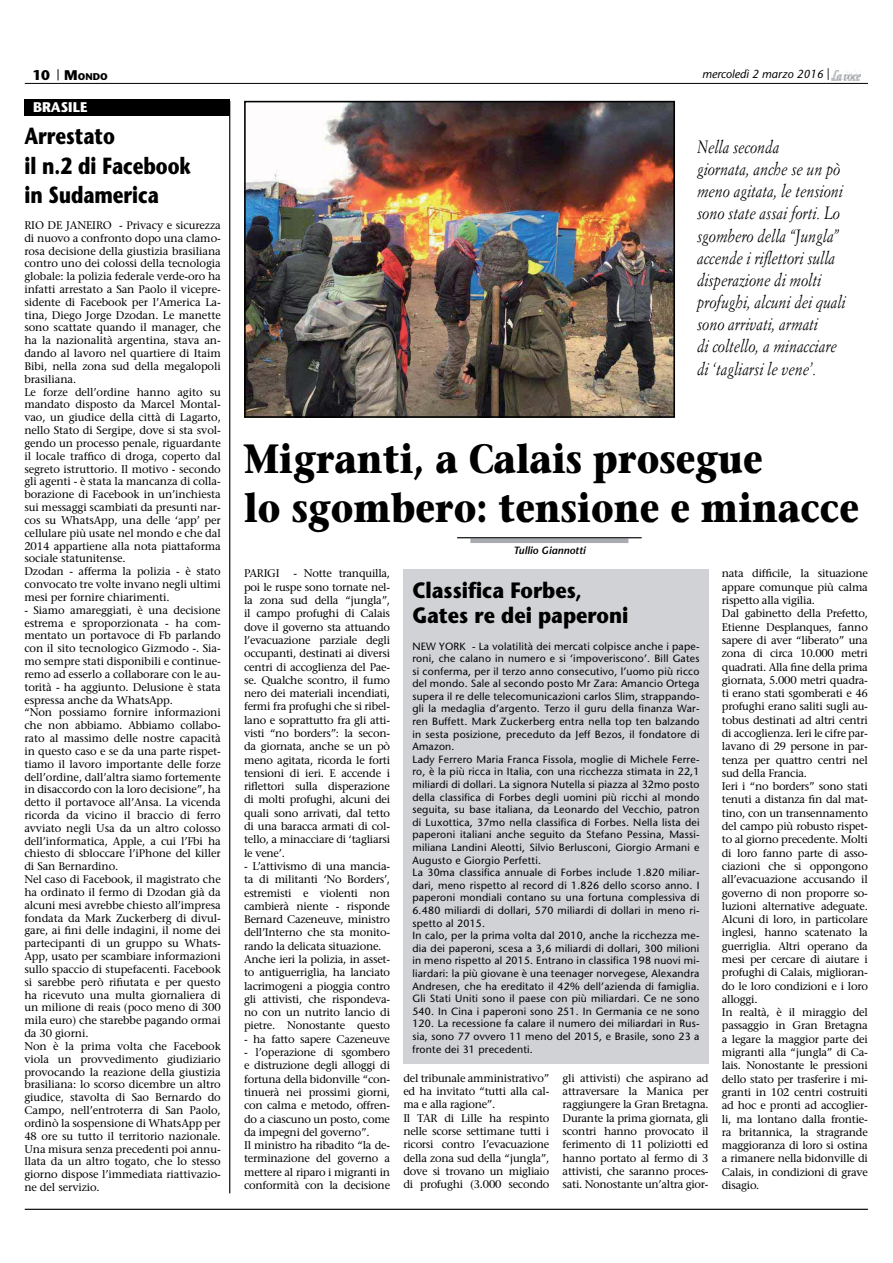
<style>
.page{position:relative;width:893px;height:1263px;background:#fff}
.page>*{position:absolute;margin:0;border:0;box-sizing:border-box;transform-origin:0 0}
.t1{font:700 40.8px/49.1px "Stone Serif";color:#000;scale:.86 1}
.t2{font:700 23.25px/29.1px "Stone Sans";color:#000;scale:.8 1}
.t3{font:700 22.2px/24.5px "Stone Sans";color:#000;scale:.89 1}
.t4{font:italic 17.55px/22.2px "Simoncini Garamond";color:#000;scale:.85 1}
.t5{font:700 13.95px "Stone Sans";color:#fff;scale:.95 1}
.t6{font:italic 11.7px "Stone Sans";color:#000}
.t7{font:11.1px/13.4px "Stone Serif";letter-spacing:-.01em;color:#000}
.t8{font:10.5px/12.6px "Stone Sans";letter-spacing:.02em;color:#000}
.t9{font:italic 600 10.5px "Stone Sans";color:#000}
.t10{font:700 9.75px "Stone Sans";color:#000}
.s1{font-size:13.95px}
.s2{font-style:normal}
</style>
<div class="page">
<hr style="left:25px;top:1209px;width:843px;height:1px;background:#000">
<div style="left:470px;top:538px;width:158px;height:5px;background:#a8acb1"></div>
<hr style="left:457px;top:537px;width:185px;height:1px;background:#000">
<div style="left:403px;top:569px;width:306px;height:495px;background:#d0d2d5"></div>
<hr style="left:229px;top:101px;width:1px;height:1092px;background:#000">
<img style="left:247px;top:104px;width:425px;height:311px">
<div style="left:244px;top:101px;width:431px;height:317px;border:2px solid #000"></div>
<div style="left:24px;top:99px;width:206px;height:17px;background:#000"></div>
<hr style="left:25px;top:83px;width:843px;height:1px;background:#000">
<img style="left:831px;top:71px;width:29px;height:9px">
<p class="t10" style="left:32px;top:73px;width:77px"><span class="s1">10</span> <span class="s1">M</span>ONDO</p>
<p class="t6" style="left:702px;top:69px;width:129px">mercoledì 2 marzo 2016 <span class="s2">|</span></p>
<p class="t5" style="left:33px;top:102px;width:59px">BRASILE</p>
<h2 class="t2" style="left:24px;top:124px;width:210px">Arrestato<br>il n.2 di Facebook in Sudamerica</h2>
<p class="t7" style="left:24px;top:220px;width:198px;line-height:12.9px">RIO DE JANEIRO - Privacy e sicurezza di nuovo a confronto dopo una clamo&shy;rosa decisione della giustizia brasiliana contro uno dei colossi della tecnologia globale: la polizia federale verde-oro ha infatti arrestato a San Paolo il vicepre&shy;sidente di Facebook per l’America La&shy;tina, Diego Jorge Dzodan. Le manette sono scattate quando il manager, che ha la nazionalità argentina, stava an&shy;dando al lavoro nel quartiere di Itaim Bibi, nella zona sud della megalopoli brasiliana.<br>Le forze dell’ordine hanno agito su mandato disposto da Marcel Montal&shy;vao, un giudice della città di Lagarto, nello Stato di Sergipe, dove si sta svol&shy;gendo un processo penale, riguardante il locale traffico di droga, coperto dal segreto istruttorio. Il motivo - secondo gli agenti - è stata la mancanza di colla&shy;borazione di Facebook in un’inchiesta sui messaggi scambiati da presunti nar&shy;cos su WhatsApp, una delle ‘app’ per cellulare più usate nel mondo e che dal 2014 appartiene alla nota piattaforma sociale statunitense.<br>Dzodan - afferma la polizia - è stato convocato tre volte invano negli ultimi mesi per fornire chiarimenti.</p>
<p class="t7" style="left:24px;top:605px;width:198px;line-height:12.9px">- Siamo amareggiati, è una decisione estrema e sproporzionata - ha com&shy;mentato un portavoce di Fb parlando con il sito tecnologico Gizmodo -. Sia&shy;mo sempre stati disponibili e continue&shy;remo ad esserlo a collaborare con le au&shy;torità - ha aggiunto. Delusione è stata espressa anche da WhatsApp.<br>“Non possiamo fornire informazioni che non abbiamo. Abbiamo collabo&shy;rato al massimo delle nostre capacità in questo caso e se da una parte rispet&shy;tiamo il lavoro importante delle forze dell’ordine, dall’altra siamo fortemente in disaccordo con la loro decisione”, ha detto il portavoce all’Ansa. La vicenda ricorda da vicino il braccio di ferro avviato negli Usa da un altro colosso dell’informatica, Apple, a cui l’Fbi ha chiesto di sbloccare l’iPhone del killer di San Bernardino.<br>Nel caso di Facebook, il magistrato che ha ordinato il fermo di Dzodan già da alcuni mesi avrebbe chiesto all’impresa fondata da Mark Zuckerberg di divul&shy;gare, ai fini delle indagini, il nome dei partecipanti di un gruppo su Whats-App, usato per scambiare informazioni sullo spaccio di stupefacenti. Facebook si sarebbe però rifiutata e per questo ha ricevuto una multa giornaliera di un milione di reais (poco meno di 300 mila euro) che starebbe pagando ormai da 30 giorni.<br>Non è la prima volta che Facebook viola un provvedimento giudiziario provocando la reazione della giustizia brasiliana: lo scorso dicembre un altro giudice, stavolta di Sao Bernardo do Campo, nell’entroterra di San Paolo, ordinò la sospensione di WhatsApp per 48 ore su tutto il territorio nazionale.<br>Una misura senza precedenti poi annu&shy;llata da un altro togato, che lo stesso giorno dispose l’immediata riattivazio&shy;ne del servizio.</p>
<p class="t4" style="left:697px;top:137px;width:176px">Nella seconda<br>giornata, anche se un pò meno agitata, le tensioni sono state assai forti. Lo sgombero della “Jungla” accende i riflettori sulla disperazione di molti profughi, alcuni dei quali sono arrivati, armati<br>di coltello, a minacciare di ‘tagliarsi le vene’.</p>
<h1 class="t1" style="left:244px;top:438px;width:716px">Migranti, a Calais prosegue<br>lo sgombero: tensione e minacce</h1>
<p class="t7" style="left:244px;top:568px;width:148px;text-align:justify">PARIGI - Notte tranquilla, poi le ruspe sono tornate nel&shy;la zona sud della “jungla”, il campo profughi di Calais dove il governo sta attuando l’evacuazione parziale degli occupanti, destinati ai diversi centri di accoglienza del Pae&shy;se. Qualche scontro, il fumo nero dei materiali incendiati, fermi fra profughi che si ribel&shy;lano e soprattutto fra gli atti&shy;visti “no borders”: la secon&shy;da giornata, anche se un pò meno agitata, ricorda le forti tensioni di ieri. E accende i riflettori sulla disperazione di molti profughi, alcuni dei quali sono arrivati, dal tetto di una baracca armati di col&shy;tello, a minacciare di ‘tagliarsi le vene’.</p>
<p class="t7" style="left:244px;top:861px;width:148px">- L’attivismo di una mancia&shy;ta di militanti ‘No Borders’, estremisti e violenti non cambierà niente - risponde<br>Bernard Cazeneuve, ministro dell’Interno che sta monito&shy;rando la delicata situazione.<br>Anche ieri la polizia, in asset&shy;to antiguerriglia, ha lanciato lacrimogeni a pioggia contro gli attivisti, che rispondeva&shy;no con un nutrito lancio di pietre. Nonostante questo</p>
<p class="t7" style="left:244px;top:1033px;width:148px">- ha fatto sapere Cazeneuve</p>
<p class="t7" style="left:244px;top:1047px;width:148px">- l’operazione di sgombero e distruzione degli alloggi di fortuna della bidonville “con&shy;tinuerà nei prossimi giorni, con calma e metodo, offren&shy;do a ciascuno un posto, come da impegni del governo”.<br>Il ministro ha ribadito “la de&shy;terminazione del governo a mettere al riparo i migranti in conformità con la decisione</p>
<p class="t9" style="left:513px;top:547px;width:74px">Tullio Giannotti</p>
<h3 class="t3" style="left:412px;top:581px;width:244px">Classifica Forbes,<br>Gates re dei paperoni</h3>
<p class="t8" style="left:412px;top:641px;width:289px">NEW YORK - La volatilità dei mercati colpisce anche i pape&shy;roni, che calano in numero e si ‘impoveriscono’. Bill Gates si conferma, per il terzo anno consecutivo, l’uomo più ricco del mondo. Sale al secondo posto Mr Zara: Amancio Ortega supera il re delle telecomunicazioni carlos Slim, strappando&shy;gli la medaglia d’argento. Terzo il guru della finanza War&shy;ren Buffett. Mark Zuckerberg entra nella top ten balzando in sesta posizione, preceduto da Jeff Bezos, il fondatore di Amazon.<br>Lady Ferrero Maria Franca Fissola, moglie di Michele Ferre&shy;ro, è la più ricca in Italia, con una ricchezza stimata in 22,1 miliardi di dollari. La signora Nutella si piazza al 32mo posto della classifica di Forbes degli uomini più ricchi al mondo seguita, su base italiana, da Leonardo del Vecchio, patron di Luxottica, 37mo nella classifica di Forbes. Nella lista dei paperoni italiani anche seguito da Stefano Pessina, Massi&shy;miliana Landini Aleotti, Silvio Berlusconi, Giorgio Armani e Augusto e Giorgio Perfetti.<br>La 30ma classifica annuale di Forbes include 1.820 miliar&shy;dari, meno rispetto al record di 1.826 dello scorso anno. I paperoni mondiali contano su una fortuna complessiva di 6.480 miliardi di dollari, 570 miliardi di dollari in meno ri&shy;spetto al 2015.<br>In calo, per la prima volta dal 2010, anche la ricchezza me&shy;dia dei paperoni, scesa a 3,6 miliardi di dollari, 300 milioni in meno rispetto al 2015. Entrano in classifica 198 nuovi mi&shy;liardari: la più giovane è una teenager norvegese, Alexandra Andresen, che ha ereditato il 42% dell’azienda di famiglia.<br>Gli Stati Uniti sono il paese con più miliardari. Ce ne sono 540. In Cina i paperoni sono 251. In Germania ce ne sono 120. La recessione fa calare il numero dei miliardari in Rus&shy;sia, sono 77 ovvero 11 meno del 2015, e Brasile, sono 23 a fronte dei 31 precedenti.</p>
<p class="t7" style="left:403px;top:1072px;width:148px">del tribunale amministrativo” ed ha invitato “tutti alla cal&shy;ma e alla ragione”.<br>Il TAR di Lille ha respinto nelle scorse settimane tutti i ricorsi contro l’evacuazione della zona sud della “jungla”, dove si trovano un migliaio di profughi (3.000 secondo</p>
<p class="t7" style="left:563px;top:1072px;width:148px;text-align:justify">gli attivisti) che aspirano ad attraversare la Manica per raggiungere la Gran Bretagna.<br>Durante la prima giornata, gli scontri hanno provocato il ferimento di 11 poliziotti ed hanno portato al fermo di 3 attivisti, che saranno proces&shy;sati. Nonostante un’altra gior-</p>
<p class="t7" style="left:722px;top:568px;width:148px">nata difficile, la situazione appare comunque più calma rispetto alla vigilia.<br>Dal gabinetto della Prefetto,<br>Etienne Desplanques, fanno sapere di aver “liberato” una zona di circa 10.000 metri quadrati. Alla fine della prima giornata, 5.000 metri quadra&shy;ti erano stati sgomberati e 46 profughi erano saliti sugli au&shy;tobus destinati ad altri centri di accoglienza. Ieri le cifre par&shy;lavano di 29 persone in par&shy;tenza per quattro centri nel sud della Francia.<br>Ieri i “no borders” sono stati tenuti a distanza fin dal mat&shy;tino, con un transennamento del campo più robusto rispet&shy;to al giorno precedente. Molti di loro fanno parte di asso&shy;ciazioni che si oppongono all’evacuazione accusando il governo di non proporre so&shy;luzioni alternative adeguate.<br>Alcuni di loro, in particolare inglesi, hanno scatenato la guerriglia. Altri operano da mesi per cercare di aiutare i profughi di Calais, miglioran&shy;do le loro condizioni e i loro alloggi.<br>In realtà, è il miraggio del passaggio in Gran Bretagna a legare la maggior parte dei migranti alla “jungla” di Ca&shy;lais. Nonostante le pressioni dello stato per trasferire i mi&shy;granti in 102 centri costruiti ad hoc e pronti ad accoglier&shy;li, ma lontano dalla frontie&shy;ra britannica, la stragrande maggioranza di loro si ostina a rimanere nella bidonville di<br>Calais, in condizioni di grave disagio.</p>
</div>
